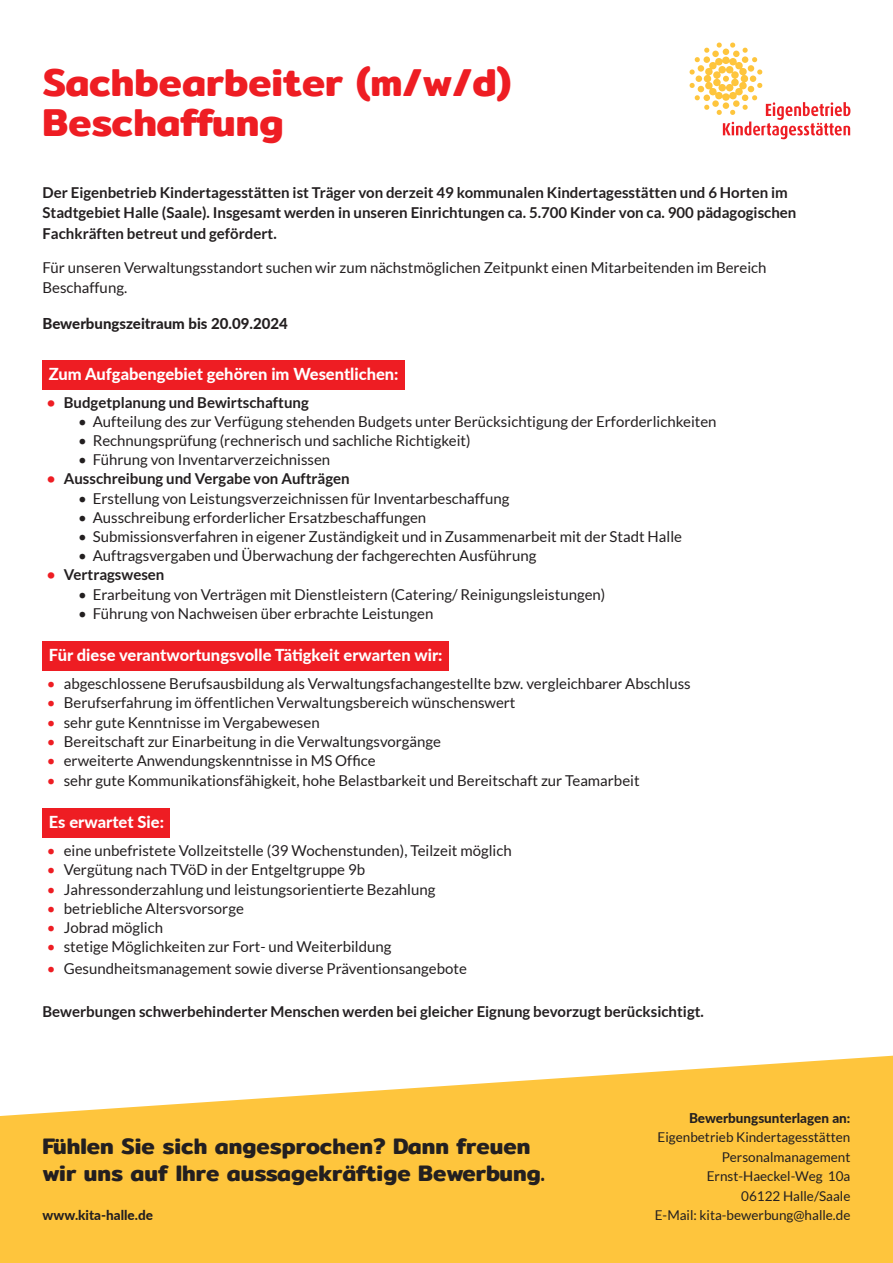
<style>
.page{position:relative;width:893px;height:1263px;background:#fff}
.page>*{position:absolute;margin:0;border:0;box-sizing:border-box;transform-origin:0 0}
.t1{font:600 39px/40.5px "Mitr";color:#ee1d23}
.t2{font:600 22.5px/27px "Mitr";color:#231f20}
.t3{font:800 16.5px "Lato";color:#fff}
.t4{font:15px/19.5px "Lato";color:#231f20}
.t5{font:700 15px/19.5px "Lato";color:#231f20}
.t6{font:800 15px "Lato";color:#231f20}
.t7{font:13.5px/19.5px "Lato";color:#231f20;text-align:right}
.t8{font:800 13.5px "Lato";color:#231f20}
.s1{color:#ee1d23}
</style>
<div class="page">
<div style="left:43px;top:360px;width:362px;height:29px;background:#ee1d23"></div>
<div style="left:43px;top:642px;width:406px;height:29px;background:#ee1d23"></div>
<div style="left:43px;top:809px;width:127px;height:29px;background:#ee1d23"></div>
<svg style="left:689px;top:42px;width:161px;height:97px"></svg>
<svg style="left:0;top:1056px;width:893px;height:207px;background:#fecd59"></svg>
<h1 class="t1" style="left:43px;top:62px;width:470px">Sachbearbeiter (m/w/d)<br>Beschaffung</h1>
<p class="t5" style="left:43px;top:183px;width:755px">Der Eigenbetrieb Kindertagesstätten ist Träger von derzeit 49 kommunalen Kindertagesstätten und 6 Horten im<br>Stadtgebiet Halle (Saale). Insgesamt werden in unseren Einrichtungen ca. 5.700 Kinder von ca. 900 pädagogischen</p>
<p class="t5" style="left:43px;top:223px;width:236px">Fachkräften betreut und gefördert.</p>
<p class="t4" style="left:43px;top:258px;width:726px">Für unseren Verwaltungsstandort suchen wir zum nächstmöglichen Zeitpunkt einen Mitarbeitenden im Bereich<br>Beschaffung.</p>
<p class="t6" style="left:43px;top:312px;width:247px">Bewerbungszeitraum bis 20.09.2024</p>
<p class="t3" style="left:49px;top:362px;width:351px">Zum Aufgabengebiet gehören im Wesentlichen:</p>
<p class="t5" style="left:47px;top:392px;width:264px"><span class="s1">•</span> Budgetplanung und Bewirtschaftung</p>
<p class="t4" style="left:78px;top:412px;width:640px">• Aufteilung des zur Verfügung stehenden Budgets unter Berücksichtigung der Erforderlichkeiten</p>
<p class="t4" style="left:78px;top:431px;width:394px">• Rechnungsprüfung (rechnerisch und sachliche Richtigkeit)</p>
<p class="t4" style="left:78px;top:450px;width:253px">• Führung von Inventarverzeichnissen</p>
<p class="t5" style="left:47px;top:469px;width:304px"><span class="s1">•</span> Ausschreibung und Vergabe von Aufträgen</p>
<p class="t4" style="left:78px;top:488px;width:433px">• Erstellung von Leistungsverzeichnissen für Inventarbeschaffung</p>
<p class="t4" style="left:78px;top:508px;width:349px">• Ausschreibung erforderlicher Ersatzbeschaffungen</p>
<p class="t4" style="left:78px;top:527px;width:605px">• Submissionsverfahren in eigener Zuständigkeit und in Zusammenarbeit mit der Stadt Halle</p>
<p class="t4" style="left:78px;top:546px;width:460px">• Auftragsvergaben und Überwachung der fachgerechten Ausführung</p>
<p class="t5" style="left:47px;top:565px;width:119px"><span class="s1">•</span> Vertragswesen</p>
<p class="t4" style="left:78px;top:584px;width:529px">• Erarbeitung von Verträgen mit Dienstleistern (Catering/ Reinigungsleistungen)</p>
<p class="t4" style="left:78px;top:604px;width:357px">• Führung von Nachweisen über erbrachte Leistungen</p>
<p class="t3" style="left:49px;top:643px;width:395px">Für diese verantwortungsvolle Tätigkeit erwarten wir:</p>
<p class="t4" style="left:47px;top:674px;width:645px"><span class="s1">•</span> abgeschlossene Berufsausbildung als Verwaltungsfachangestellte bzw. vergleichbarer Abschluss</p>
<p class="t4" style="left:47px;top:693px;width:470px"><span class="s1">•</span> Berufserfahrung im öffentlichen Verwaltungsbereich wünschenswert</p>
<p class="t4" style="left:47px;top:712px;width:274px"><span class="s1">•</span> sehr gute Kenntnisse im Vergabewesen</p>
<p class="t4" style="left:47px;top:731px;width:396px"><span class="s1">•</span> Bereitschaft zur Einarbeitung in die Verwaltungsvorgänge</p>
<p class="t4" style="left:47px;top:751px;width:330px"><span class="s1">•</span> erweiterte Anwendungskenntnisse in MS Office</p>
<p class="t4" style="left:47px;top:771px;width:594px"><span class="s1">•</span> sehr gute Kommunikationsfähigkeit, hohe Belastbarkeit und Bereitschaft zur Teamarbeit</p>
<p class="t3" style="left:49px;top:810px;width:117px">Es erwartet Sie:</p>
<p class="t4" style="left:47px;top:841px;width:466px"><span class="s1">•</span> eine unbefristete Vollzeitstelle (39 Wochenstunden), Teilzeit möglich</p>
<p class="t4" style="left:47px;top:860px;width:320px"><span class="s1">•</span> Vergütung nach TVöD in der Entgeltgruppe 9b</p>
<p class="t4" style="left:47px;top:879px;width:390px"><span class="s1">•</span> Jahressonderzahlung und leistungsorientierte Bezahlung</p>
<p class="t4" style="left:47px;top:898px;width:199px"><span class="s1">•</span> betriebliche Altersvorsorge</p>
<p class="t4" style="left:47px;top:918px;width:118px"><span class="s1">•</span> Jobrad möglich</p>
<p class="t4" style="left:47px;top:937px;width:346px"><span class="s1">•</span> stetige Möglichkeiten zur Fort- und Weiterbildung</p>
<p class="t4" style="left:47px;top:959px;width:422px"><span class="s1">•</span> Gesundheitsmanagement sowie diverse Präventionsangebote</p>
<p class="t5" style="left:43px;top:1002px;width:663px">Bewerbungen schwerbehinderter Menschen werden bei gleicher Eignung bevorzugt berücksichtigt.</p>
<h2 class="t2" style="left:43px;top:1133px;width:504px">Fühlen Sie sich angesprochen? Dann freuen wir uns auf Ihre aussagekräftige Bewerbung.</h2>
<p class="t8" style="left:43px;top:1205px;width:112px">www.kita-halle.de</p>
<p class="t8" style="left:689px;top:1108px;width:163px">Bewerbungsunterlagen an:</p>
<p class="t7" style="left:655px;top:1128px;width:197px">Eigenbetrieb Kindertagesstätten<br>Personalmanagement<br>Ernst-Haeckel-Weg 10a<br>06122 Halle/Saale<br>E-Mail: kita-bewerbung@halle.de</p>
</div>
